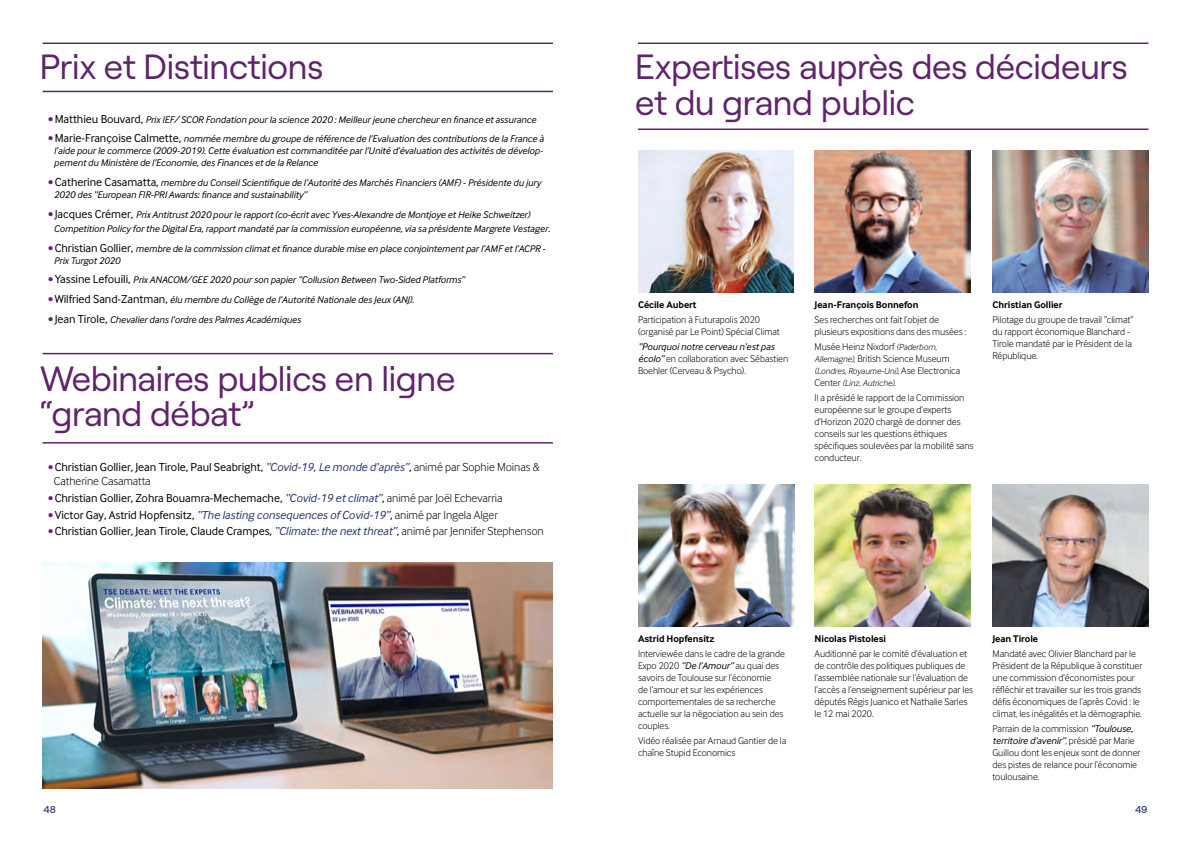
<style>
.page{position:relative;width:1191px;height:842px;background:#fff}
.page>*{position:absolute;margin:0;border:0;box-sizing:border-box;transform-origin:0 0}
.t1{font:35px/36px "Roobert";letter-spacing:-.01em;color:#5f246b}
.t2{font:12px/14px "Inter Face";letter-spacing:-.005em;color:#000}
.t3{font:italic 12px "Inter Face";letter-spacing:-.005em;color:#283270}
.t4{font:300 10px/12px "Inter Face";letter-spacing:-.005em;color:#000}
.t5{font:italic 10px/12px "Inter Face";letter-spacing:-.005em;color:#000}
.t6{font:700 10px "Inter Face";letter-spacing:-.005em;color:#000}
.t7{font:500 10px "Roobert";color:#283270}
.t8{font:italic 300 9px/12px "Inter Face";letter-spacing:-.005em;color:#000}
.s1{font-weight:900;font-style:normal;color:#5f246b}
.s2{font-style:normal;font-size:12px}
.s3{font-weight:400;font-style:italic}
.s4{font-style:italic;font-size:9px}
.s5{font-style:normal;font-size:10px}
.s6{font-weight:900;font-size:10px;color:#5f246b}
.s7{font-style:italic;color:#283270}
.s8{font-style:italic}
.s9{font-weight:300}
.s10{font-weight:900;font-style:normal;font-size:10px;color:#5f246b}
.s11{font-style:normal;color:#000}
.s12{font-weight:300;font-style:normal;color:#000}
</style>
<div class="page">
<hr style="left:43px;top:43px;width:510px;height:1px;background:#5f246b">
<hr style="left:638px;top:43px;width:510px;height:1px;background:#5f246b">
<hr style="left:43px;top:91px;width:510px;height:1px;background:#5f246b">
<hr style="left:638px;top:129px;width:510px;height:1px;background:#5f246b">
<img style="left:638px;top:151px;width:155px;height:142px">
<img style="left:638px;top:485px;width:156px;height:141px">
<img style="left:814px;top:151px;width:156px;height:142px">
<img style="left:814px;top:485px;width:156px;height:141px">
<img style="left:992px;top:151px;width:156px;height:142px">
<img style="left:992px;top:485px;width:156px;height:141px">
<hr style="left:43px;top:353px;width:510px;height:1px;background:#5f246b">
<hr style="left:43px;top:442px;width:510px;height:2px;background:#5f246b">
<img style="left:43px;top:563px;width:510px;height:225px">
<h1 class="t1" style="left:40px;top:46px;width:285px">Prix et Distinctions</h1>
<h1 class="t1" style="left:635px;top:46px;width:494px">Expertises auprès des décideurs et du grand public</h1>
<p class="t5" style="left:48px;top:113px;width:489px"><span class="s1">•</span><span class="s2">Matthieu Bouvard,</span> Prix IEF/ SCOR Fondation pour la science 2020 : Meilleur jeune chercheur en finance et assurance</p>
<p class="t5" style="left:54px;top:133px;width:491px;text-align:justify;text-indent:-6px"><span class="s1">•</span><span class="s2">Marie-Françoise Calmette,</span> nommée membre du groupe de référence de l’Evaluation des contributions de la France à l’aide pour le commerce (2009-2019). Cette évaluation est commanditée par l’Unité d’évaluation des activités de dévelop&shy;pement du Ministère de l’Economie, des Finances et de la Relance</p>
<p class="t5" style="left:54px;top:177px;width:488px;text-indent:-6px"><span class="s1">•</span><span class="s2">Catherine Casamatta,</span> membre du Conseil Scientifique de l’Autorité des Marchés Financiers (AMF) - Présidente du jury<br>2020 des “European FIR-PRI Awards: finance and sustainability”</p>
<p class="t5" style="left:54px;top:207px;width:497px;line-height:14px;text-indent:-6px"><span class="s1">•</span> <span class="s2">Jacques Crémer,</span> Prix Antitrust 2020 pour le rapport (co-écrit avec Yves-Alexandre de Montjoye et Heike Schweitzer)<br>Competition Policy for the Digital Era, rapport mandaté par la commission européenne, via sa présidente Margrete Vestager.</p>
<p class="t5" style="left:54px;top:242px;width:493px;text-indent:-6px"><span class="s1">•</span><span class="s2">Christian Gollier,</span> membre de la commission climat et finance durable mise en place conjointement par l’AMF et l’ACPR -<br>Prix Turgot 2020</p>
<p class="t5" style="left:48px;top:274px;width:418px"><span class="s1">•</span><span class="s2">Yassine Lefouili,</span> Prix ANACOM/GEE 2020 pour son papier “Collusion Between Two-Sided Platforms”</p>
<p class="t5" style="left:48px;top:293px;width:367px"><span class="s1">•</span><span class="s2">Wilfried Sand-Zantman,</span> élu membre du Collège de l’Autorité Nationale des Jeux (ANJ).</p>
<p class="t5" style="left:48px;top:313px;width:254px"><span class="s1">•</span> <span class="s2">Jean Tirole,</span> Chevalier dans l’ordre des Palmes Académiques</p>
<p class="t6" style="left:638px;top:299px;width:60px">Cécile Aubert</p>
<p class="t4" style="left:638px;top:314px;width:143px">Participation à Futurapolis 2020 (organisé par Le Point) Spécial Climat</p>
<p class="t4" style="left:638px;top:340px;width:152px"><span class="s3">“Pourquoi notre cerveau n’est pas écolo”</span> en collaboration avec Sébastien<br>Boehler (Cerveau &amp; Psycho).</p>
<p class="t6" style="left:814px;top:299px;width:106px">Jean-François Bonnefon</p>
<p class="t4" style="left:814px;top:314px;width:153px">Ses recherches ont fait l’objet de plusieurs expositions dans des musées :</p>
<p class="t4" style="left:814px;top:340px;width:136px">Musée Heinz Nixdorf <span class="s4">(Paderborn,<br>Allemagne)</span>, British Science Museum</p>
<p class="t8" style="left:814px;top:365px;width:147px">(Londres, Royaume-Uni)<span class="s5">, Ase Electronica<br>Center</span> (Linz, Autriche)<span class="s5">.</span></p>
<p class="t4" style="left:814px;top:391px;width:160px">Il a présidé le rapport de la Commission européenne sur le groupe d’experts d’Horizon 2020 chargé de donner des conseils sur les questions éthiques spécifiques soulevées par la mobilité sans conducteur.</p>
<p class="t6" style="left:992px;top:299px;width:72px">Christian Gollier</p>
<p class="t4" style="left:992px;top:314px;width:142px">Pilotage du groupe de travail “climat” du rapport économique Blanchard -<br>Tirole mandaté par le Président de la<br>République.</p>
<h1 class="t1" style="left:40px;top:359px;width:417px;line-height:35px">Webinaires publics en ligne “grand débat”</h1>
<p class="t2" style="left:54px;top:460px;width:487px;text-indent:-6px"><span class="s6">•</span>Christian Gollier, Jean Tirole, Paul Seabright, <span class="s7">“Covid-19, Le monde d’après”</span><span class="s8">,</span> <span class="s9">animé par Sophie Moinas &amp;<br>Catherine Casamatta</span></p>
<p class="t2" style="left:48px;top:491px;width:456px"><span class="s6">•</span>Christian Gollier, Zohra Bouamra-Mechemache, <span class="s7">“Covid-19 et climat”</span>, <span class="s9">animé par Joël Echevarria</span></p>
<p class="t3" style="left:48px;top:508px;width:451px"><span class="s10">•</span><span class="s11">Victor Gay, Astrid Hopfensitz,</span> “The lasting consequences of Covid-19”<span class="s11">,</span> <span class="s12">animé par Ingela Alger</span></p>
<p class="t2" style="left:48px;top:524px;width:497px"><span class="s6">•</span>Christian Gollier, Jean Tirole, Claude Crampes, <span class="s7">“Climate: the next threat”</span>, <span class="s9">animé par Jennifer Stephenson</span></p>
<p class="t6" style="left:638px;top:633px;width:78px">Astrid Hopfensitz</p>
<p class="t4" style="left:638px;top:647px;width:148px">Interviewée dans le cadre de la grande<br>Expo 2020 <span class="s3">“De l’Amour”</span> au quai des savoirs de Toulouse sur l’économie<br>de l’amour et sur les expériences comportementales de sa recherche actuelle sur la négociation au sein des couples.</p>
<p class="t4" style="left:638px;top:734px;width:150px">Vidéo réalisée par Arnaud Gantier de la chaîne Stupid Economics</p>
<p class="t6" style="left:814px;top:633px;width:73px">Nicolas Pistolesi</p>
<p class="t4" style="left:814px;top:647px;width:160px">Auditionné par le comité d’évaluation et de contrôle des politiques publiques de l’assemblée nationale sur l’évaluation de l’accès a l’enseignement supérieur par les députés Régis Juanico et Nathalie Sarles le 12 mai 2020.</p>
<p class="t6" style="left:992px;top:633px;width:47px">Jean Tirole</p>
<p class="t4" style="left:992px;top:647px;width:151px">Mandaté avec Olivier Blanchard par le Président de la République à constituer une commission d’économistes pour réfléchir et travailler sur les trois grands défis économiques de l’après Covid : le climat, les inégalités et la démographie.</p>
<p class="t4" style="left:992px;top:722px;width:149px">Parrain de la commission <span class="s3">“Toulouse, territoire d’avenir”</span>, présidé par Marie Guillou dont les enjeux sont de donner des pistes de relance pour l’économie toulousaine.</p>
<p class="t7" style="left:43px;top:802px;width:14px">48</p>
<p class="t7" style="left:1135px;top:802px;width:14px">49</p>
</div>
